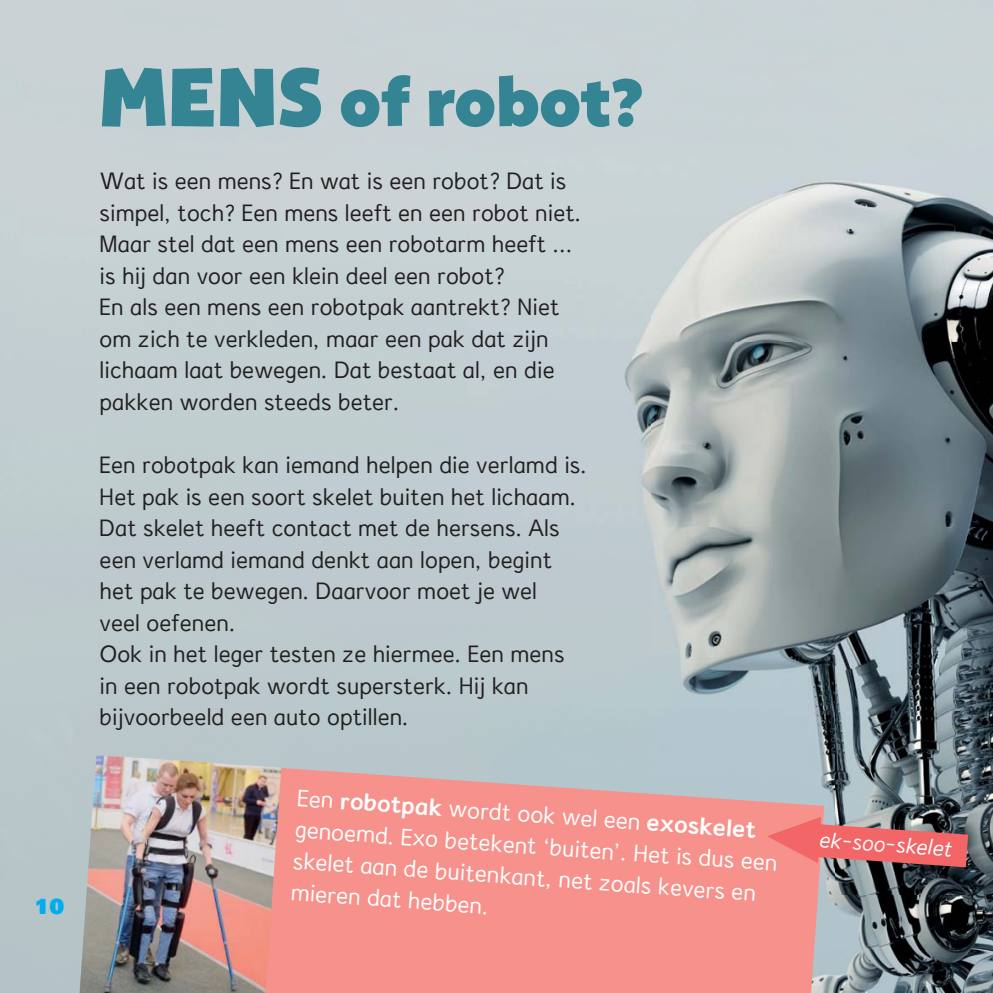
<style>
.page{position:relative;width:993px;height:993px;background:#fff}
.page>*{position:absolute;margin:0;border:0;box-sizing:border-box;transform-origin:0 0}
.t1{font:66.5px "Bango Pro";color:#348493}
.t2{font:22.75px/31.5px "Zwijsendyslexieprint";color:#231f20}
.t3{font:22.75px/31.5px "Zwijsendyslexieprint";color:#fff}
.t4{font:italic 21px "Zwijsendyslexieprint";color:#fff}
.t5{font:21px "Univers LT Std X Black";color:#00aeef}
.s1{font-size:82.25px}
.s2{font-weight:700}
</style>
<div class="page">
<img style="left:0;top:0;width:992px;height:992px">
<svg style="left:281px;top:767px;width:542px;height:225px;background:#ef9791"></svg>
<img style="left:78px;top:754px;width:203px;height:238px">
<svg style="left:766px;top:816px;width:201px;height:51px;background:#ce6f6f"></svg>
<p class="t5" style="left:35px;top:894px;width:31px">10</p>
<h1 class="t1" style="left:99px;top:79px;width:546px"><span class="s1">MENS</span> of robot?</h1>
<p class="t2" style="left:99px;top:167px;width:483px">Wat is een mens? En wat is een robot? Dat is simpel, toch? Een mens leeft en een robot niet.<br>Maar stel dat een mens een robotarm heeft ... is hij dan voor een klein deel een robot?<br>En als een mens een robotpak aantrekt? Niet om zich te verkleden, maar een pak dat zijn lichaam laat bewegen. Dat bestaat al, en die pakken worden steeds beter.</p>
<p class="t2" style="left:99px;top:450px;width:489px">Een robotpak kan iemand helpen die verlamd is.<br>Het pak is een soort skelet buiten het lichaam.<br>Dat skelet heeft contact met de hersens. Als een verlamd iemand denkt aan lopen, begint het pak te bewegen. Daarvoor moet je wel<br>veel oefenen.<br>Ook in het leger testen ze hiermee. Een mens in een robotpak wordt supersterk. Hij kan bijvoorbeeld een auto optillen.</p>
<p class="t3" style="left:298px;top:783px;width:484px;rotate:4deg">Een <span class="s2">robotpak</span> wordt ook wel een <span class="s2">exoskelet </span>genoemd. Exo betekent ‘buiten’. Het is dus een skelet aan de buitenkant, net zoals kevers en mieren dat hebben.</p>
<p class="t4" style="left:819px;top:829px;width:135px;rotate:4deg">ek-soo-skelet</p>
</div>
